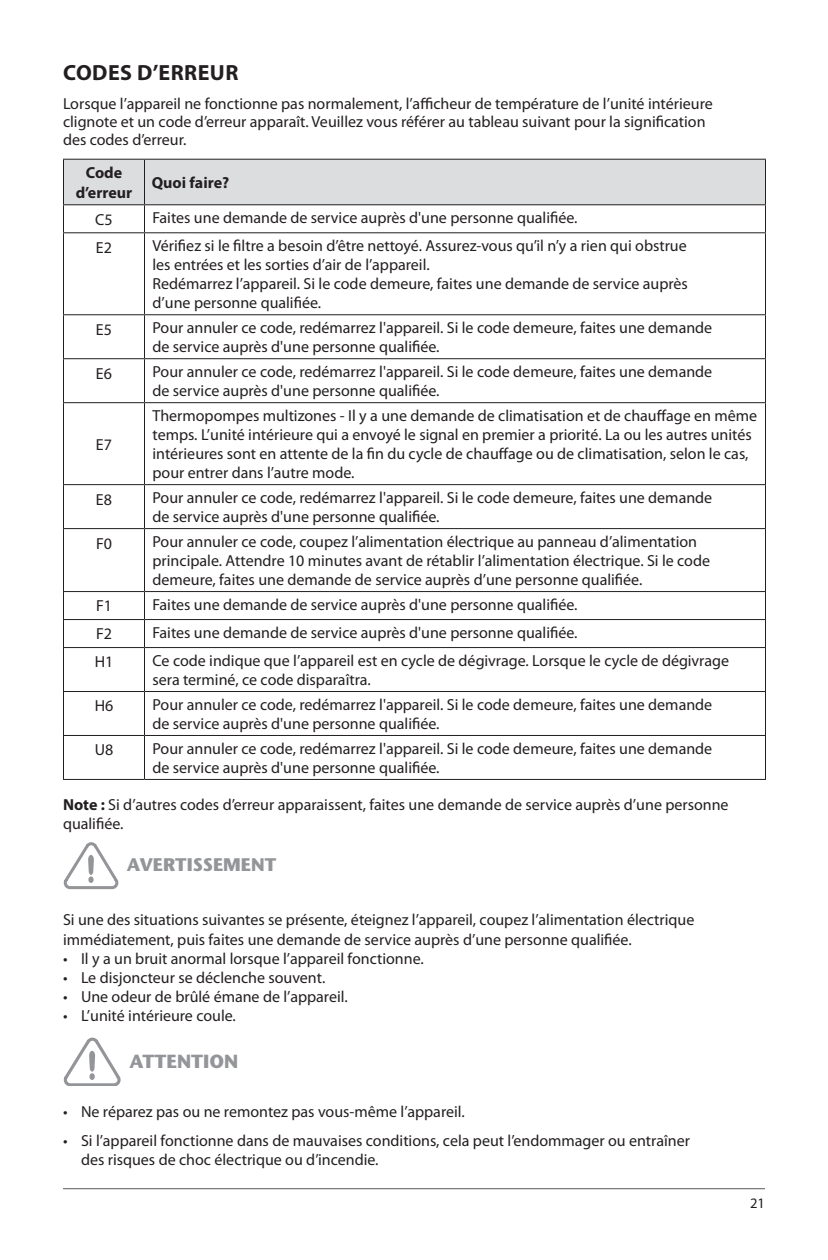
<style>
.page{position:relative;width:828px;height:1260px;background:#fff}
.page>*{position:absolute;margin:0;border:0;box-sizing:border-box;transform-origin:0 0}
.t1{font:700 22px "Myriad Pro";letter-spacing:.02em;color:#231f20}
.t2{font:700 19px "Stone Sans";color:#939598}
.t3{font:700 18.2px "Stone Sans";color:#939598}
.t4{font:16px/19px "Myriad Pro";color:#231f20}
.t5{font:700 16px/19.2px "Myriad Pro";color:#231f20;text-align:center}
.t6{font:14.4px "Myriad Pro";color:#231f20}
.s1{font-weight:700}
</style>
<div class="page">
<hr style="left:63px;top:1188px;width:702px;height:1px;background:#57585a">
<svg style="left:63px;top:159px;width:703px;height:73px"></svg>
<hr style="left:63px;top:232px;width:81px;height:1px;background:#231f20">
<hr style="left:63px;top:233px;width:1px;height:81px;background:#231f20">
<hr style="left:144px;top:232px;width:622px;height:1px;background:#231f20">
<hr style="left:144px;top:233px;width:1px;height:81px;background:#231f20">
<hr style="left:765px;top:233px;width:1px;height:81px;background:#231f20">
<hr style="left:63px;top:314px;width:81px;height:1px;background:#231f20">
<hr style="left:63px;top:315px;width:1px;height:43px;background:#231f20">
<hr style="left:144px;top:314px;width:622px;height:1px;background:#231f20">
<hr style="left:144px;top:315px;width:1px;height:43px;background:#231f20">
<hr style="left:765px;top:315px;width:1px;height:43px;background:#231f20">
<hr style="left:63px;top:358px;width:81px;height:1px;background:#231f20">
<hr style="left:63px;top:359px;width:1px;height:43px;background:#231f20">
<hr style="left:144px;top:358px;width:622px;height:1px;background:#231f20">
<hr style="left:144px;top:359px;width:1px;height:43px;background:#231f20">
<hr style="left:765px;top:359px;width:1px;height:43px;background:#231f20">
<hr style="left:63px;top:402px;width:81px;height:1px;background:#231f20">
<hr style="left:63px;top:403px;width:1px;height:81px;background:#231f20">
<hr style="left:144px;top:402px;width:622px;height:1px;background:#231f20">
<hr style="left:144px;top:403px;width:1px;height:81px;background:#231f20">
<hr style="left:765px;top:403px;width:1px;height:81px;background:#231f20">
<hr style="left:63px;top:484px;width:81px;height:1px;background:#231f20">
<hr style="left:63px;top:485px;width:1px;height:43px;background:#231f20">
<hr style="left:144px;top:484px;width:622px;height:1px;background:#231f20">
<hr style="left:144px;top:485px;width:1px;height:43px;background:#231f20">
<hr style="left:765px;top:485px;width:1px;height:43px;background:#231f20">
<hr style="left:63px;top:528px;width:81px;height:1px;background:#231f20">
<hr style="left:63px;top:529px;width:1px;height:62px;background:#231f20">
<hr style="left:144px;top:528px;width:622px;height:1px;background:#231f20">
<hr style="left:144px;top:529px;width:1px;height:62px;background:#231f20">
<hr style="left:765px;top:529px;width:1px;height:62px;background:#231f20">
<hr style="left:63px;top:591px;width:81px;height:1px;background:#231f20">
<hr style="left:144px;top:591px;width:622px;height:1px;background:#231f20">
<hr style="left:63px;top:619px;width:81px;height:1px;background:#231f20">
<svg style="left:63px;top:592px;width:1px;height:55px"></svg>
<hr style="left:144px;top:619px;width:622px;height:1px;background:#231f20">
<svg style="left:144px;top:592px;width:1px;height:55px"></svg>
<svg style="left:765px;top:592px;width:1px;height:55px"></svg>
<hr style="left:63px;top:647px;width:81px;height:1px;background:#231f20">
<hr style="left:63px;top:648px;width:1px;height:43px;background:#231f20">
<hr style="left:144px;top:647px;width:622px;height:1px;background:#231f20">
<hr style="left:144px;top:648px;width:1px;height:43px;background:#231f20">
<hr style="left:765px;top:648px;width:1px;height:43px;background:#231f20">
<hr style="left:63px;top:691px;width:81px;height:1px;background:#231f20">
<hr style="left:63px;top:692px;width:1px;height:43px;background:#231f20">
<hr style="left:144px;top:691px;width:622px;height:1px;background:#231f20">
<hr style="left:144px;top:692px;width:1px;height:43px;background:#231f20">
<hr style="left:765px;top:692px;width:1px;height:43px;background:#231f20">
<hr style="left:63px;top:735px;width:81px;height:1px;background:#231f20">
<hr style="left:63px;top:736px;width:1px;height:43px;background:#231f20">
<hr style="left:144px;top:735px;width:622px;height:1px;background:#231f20">
<hr style="left:144px;top:736px;width:1px;height:43px;background:#231f20">
<hr style="left:765px;top:736px;width:1px;height:43px;background:#231f20">
<hr style="left:63px;top:779px;width:81px;height:1px;background:#231f20">
<hr style="left:144px;top:779px;width:622px;height:1px;background:#231f20">
<svg style="left:63px;top:842px;width:56px;height:48px"></svg>
<svg style="left:63px;top:1037px;width:58px;height:48px"></svg>
<h1 class="t1" style="left:63px;top:60px;width:177px">CODES D’ERREUR</h1>
<p class="t4" style="left:63px;top:95px;width:651px;line-height:18px">Lorsque l’appareil ne fonctionne pas normalement, l’afficheur de température de l’unité intérieure clignote et un code d’erreur apparaît. Veuillez vous référer au tableau suivant pour la signification des codes d’erreur.</p>
<p class="t5" style="left:76px;top:164px;width:58px">Code d’erreur</p>
<p class="t5" style="left:152px;top:173px;width:79px">Quoi faire?</p>
<p class="t4" style="left:95px;top:210px;width:19px">C5</p>
<p class="t4" style="left:153px;top:209px;width:427px">Faites une demande de service auprès d'une personne qualifiée.</p>
<p class="t4" style="left:96px;top:238px;width:18px">E2</p>
<p class="t4" style="left:153px;top:237px;width:537px">Vérifiez si le filtre a besoin d’être nettoyé. Assurez-vous qu’il n’y a rien qui obstrue les entrées et les sorties d’air de l’appareil.<br>Redémarrez l’appareil. Si le code demeure, faites une demande de service auprès d’une personne qualifiée.</p>
<p class="t4" style="left:96px;top:320px;width:18px">E5</p>
<p class="t4" style="left:153px;top:319px;width:561px">Pour annuler ce code, redémarrez l'appareil. Si le code demeure, faites une demande de service auprès d'une personne qualifiée.</p>
<p class="t4" style="left:96px;top:364px;width:18px">E6</p>
<p class="t4" style="left:153px;top:363px;width:561px">Pour annuler ce code, redémarrez l'appareil. Si le code demeure, faites une demande de service auprès d'une personne qualifiée.</p>
<p class="t4" style="left:96px;top:435px;width:18px">E7</p>
<p class="t4" style="left:153px;top:407px;width:606px">Thermopompes multizones - Il y a une demande de climatisation et de chauffage en même temps. L’unité intérieure qui a envoyé le signal en premier a priorité. La ou les autres unités intérieures sont en attente de la fin du cycle de chauffage ou de climatisation, selon le cas, pour entrer dans l’autre mode.</p>
<p class="t4" style="left:96px;top:490px;width:18px">E8</p>
<p class="t4" style="left:153px;top:489px;width:561px">Pour annuler ce code, redémarrez l'appareil. Si le code demeure, faites une demande de service auprès d'une personne qualifiée.</p>
<p class="t4" style="left:96px;top:534px;width:17px">F0</p>
<p class="t4" style="left:153px;top:532px;width:559px">Pour annuler ce code, coupez l’alimentation électrique au panneau d’alimentation principale. Attendre 10 minutes avant de rétablir l’alimentation électrique. Si le code demeure, faites une demande de service auprès d’une personne qualifiée.</p>
<p class="t4" style="left:96px;top:597px;width:17px">F1</p>
<p class="t4" style="left:153px;top:595px;width:427px">Faites une demande de service auprès d'une personne qualifiée.</p>
<p class="t4" style="left:96px;top:625px;width:17px">F2</p>
<p class="t4" style="left:153px;top:623px;width:427px">Faites une demande de service auprès d'une personne qualifiée.</p>
<p class="t4" style="left:95px;top:653px;width:20px">H1</p>
<p class="t4" style="left:153px;top:651px;width:578px">Ce code indique que l’appareil est en cycle de dégivrage. Lorsque le cycle de dégivrage sera terminé, ce code disparaîtra.</p>
<p class="t4" style="left:95px;top:697px;width:20px">H6</p>
<p class="t4" style="left:153px;top:695px;width:561px">Pour annuler ce code, redémarrez l'appareil. Si le code demeure, faites une demande de service auprès d'une personne qualifiée.</p>
<p class="t4" style="left:95px;top:741px;width:20px">U8</p>
<p class="t4" style="left:153px;top:739px;width:561px">Pour annuler ce code, redémarrez l'appareil. Si le code demeure, faites une demande de service auprès d'une personne qualifiée.</p>
<p class="t4" style="left:63px;top:796px;width:667px"><span class="s1">Note :</span> Si d’autres codes d’erreur apparaissent, faites une demande de service auprès d’une personne qualifiée.</p>
<p class="t3" style="left:127px;top:853px;width:151px">AVERTISSEMENT</p>
<p class="t4" style="left:63px;top:911px;width:633px">Si une des situations suivantes se présente, éteignez l’appareil, coupez l’alimentation électrique immédiatement, puis faites une demande de service auprès d’une personne qualifiée.</p>
<p class="t4" style="left:63px;top:949px;width:362px">• Il y a un bruit anormal lorsque l’appareil fonctionne.</p>
<p class="t4" style="left:63px;top:968px;width:264px">• Le disjoncteur se déclenche souvent.</p>
<p class="t4" style="left:63px;top:988px;width:286px">• Une odeur de brûlé émane de l’appareil.</p>
<p class="t4" style="left:63px;top:1007px;width:174px">• L’unité intérieure coule.</p>
<p class="t2" style="left:130px;top:1049px;width:110px">ATTENTION</p>
<p class="t4" style="left:63px;top:1103px;width:403px">• Ne réparez pas ou ne remontez pas vous-même l’appareil.</p>
<p class="t4" style="left:81px;top:1131px;width:611px;text-indent:-18px">• Si l’appareil fonctionne dans de mauvaises conditions, cela peut l’endommager ou entraîner des risques de choc électrique ou d’incendie.</p>
<p class="t6" style="left:750px;top:1195px;width:16px">21</p>
</div>
